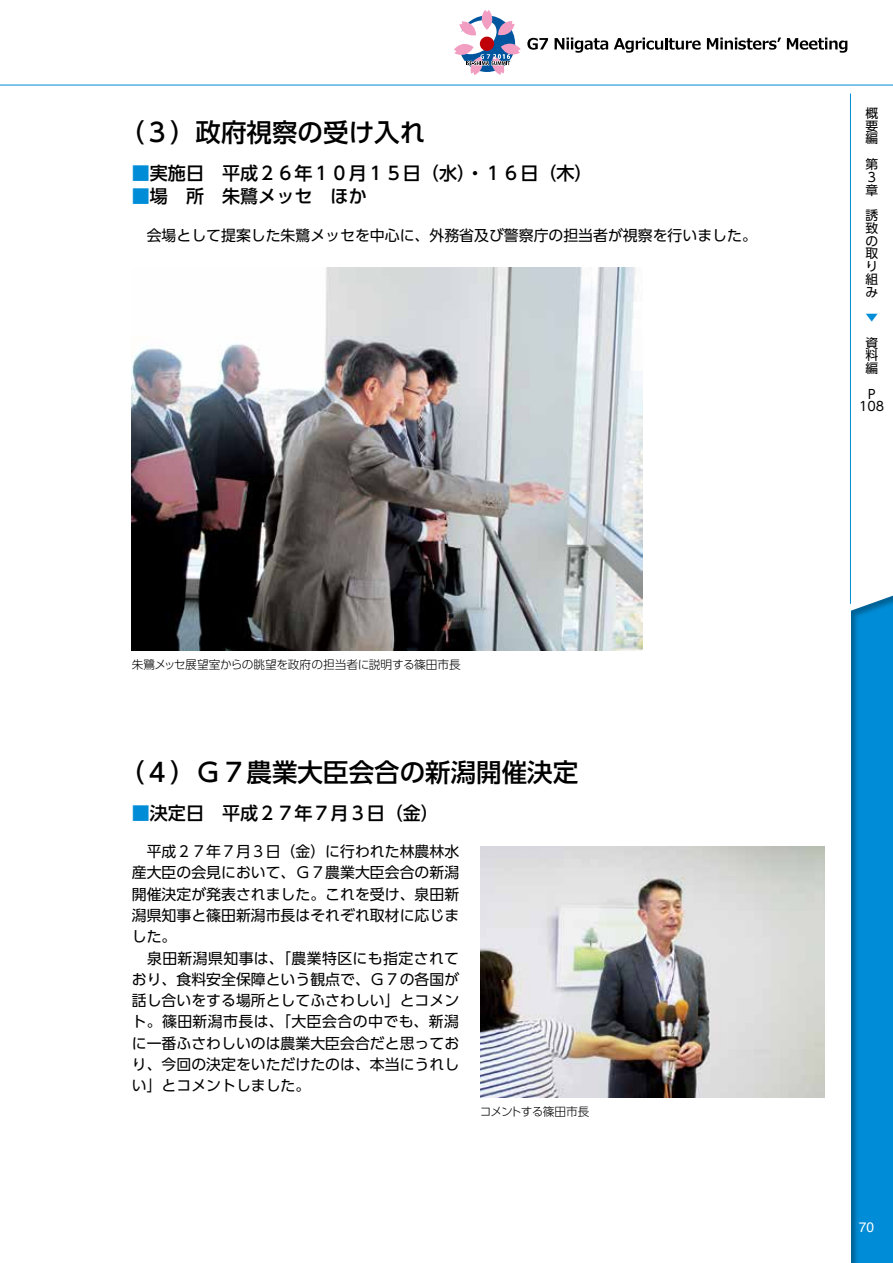
<style>
.page{position:relative;width:893px;height:1263px;background:#fff}
.page>*{position:absolute;margin:0;border:0;box-sizing:border-box;transform-origin:0 0}
.t1{font:500 25.5px "UD Shin Go Pr 6";color:#000}
.t2{font:500 18px "UD Shin Go Pr 6";color:#000}
.t3{font:14.85px/21.3px "UD Shin Go Pr 6";color:#000}
.t4{font:13.8px "Helvetica";color:#fff}
.t5{font:12.75px/12.8px "UD Shin Go Pr 6";color:#000;text-align:justify}
.t6{font:12.75px "UD Shin Go Pr 6";color:#008cd6}
.t7{font:300 11.7px "UD Shin Go Pr 6";letter-spacing:-.02em;color:#000}
.t8{font:300 11.7px "UD Shin Go Pr 6";letter-spacing:-.06em;color:#000}
.s1{color:#008cd6}
</style>
<div class="page">
<div style="left:0;top:0;width:893px;height:1263px;background:#000;opacity:.3"></div>
<div style="left:0;top:0;width:850px;height:1263px;background:#fff"></div>
<img style="left:132px;top:268px;width:510px;height:383px">
<img style="left:480px;top:846px;width:345px;height:251px">
<hr style="left:0;top:85px;width:893px;height:1px;background:#008cd6">
<svg style="left:454px;top:10px;width:67px;height:65px"></svg>
<svg style="left:527px;top:38px;width:21px;height:12px"></svg>
<svg style="left:555px;top:38px;width:53px;height:15px"></svg>
<svg style="left:614px;top:38px;width:87px;height:15px"></svg>
<svg style="left:707px;top:38px;width:74px;height:12px"></svg>
<svg style="left:787px;top:0;width:106px;height:612px"></svg>
<h1 class="t1" style="left:119px;top:111px;width:308px">（３）政府視察の受け入れ</h1>
<p class="t2" style="left:132px;top:158px;width:462px"><span class="s1">■</span>実施日　平成２６年１０月１５日（水）・１６日（木）</p>
<p class="t2" style="left:132px;top:182px;width:236px"><span class="s1">■</span>場　所　朱鷺メッセ　ほか</p>
<p class="t3" style="left:132px;top:224px;width:627px">　会場として提案した朱鷺メッセを中心に、外務省及び警察庁の担当者が視察を行いました。</p>
<p class="t7" style="left:132px;top:655px;width:331px">朱鷺メッセ展望室からの眺望を政府の担当者に説明する篠田市長</p>
<h1 class="t1" style="left:119px;top:751px;width:461px">（４）Ｇ７農業大臣会合の新潟開催決定</h1>
<p class="t2" style="left:132px;top:798px;width:309px"><span class="s1">■</span>決定日　平成２７年７月３日（金）</p>
<p class="t3" style="left:132px;top:840px;width:329px">　平成２７年７月３日（金）に行われた林農林水産大臣の会見において、Ｇ７農業大臣会合の新潟開催決定が発表されました。これを受け、泉田新潟県知事と篠田新潟市長はそれぞれ取材に応じました。<br>　泉田新潟県知事は、「農業特区にも指定されており、食料安全保障という観点で、Ｇ７の各国が話し合いをする場所としてふさわしい」とコメント。篠田新潟市長は、「大臣会合の中でも、新潟に一番ふさわしいのは農業大臣会合だと思っており、今回の決定をいただけたのは、本当にうれしい」とコメントしました。</p>
<p class="t8" style="left:480px;top:1102px;width:111px">コメントする篠田市長</p>
<p class="t5" style="left:865px;top:106px;width:14px">概要編</p>
<p class="t5" style="left:865px;top:157px;width:14px;text-align:left">第<br>３章</p>
<p class="t5" style="left:865px;top:208px;width:14px;text-align:left">誘致の取り組み</p>
<p class="t6" style="left:865px;top:307px;width:14px">▼</p>
<p class="t5" style="left:865px;top:336px;width:14px">資料編</p>
<p class="t5" style="left:859px;top:387px;width:27px;text-align:center">Ｐ<br>108</p>
<p class="t4" style="left:859px;top:1217px;width:17px">70</p>
</div>
